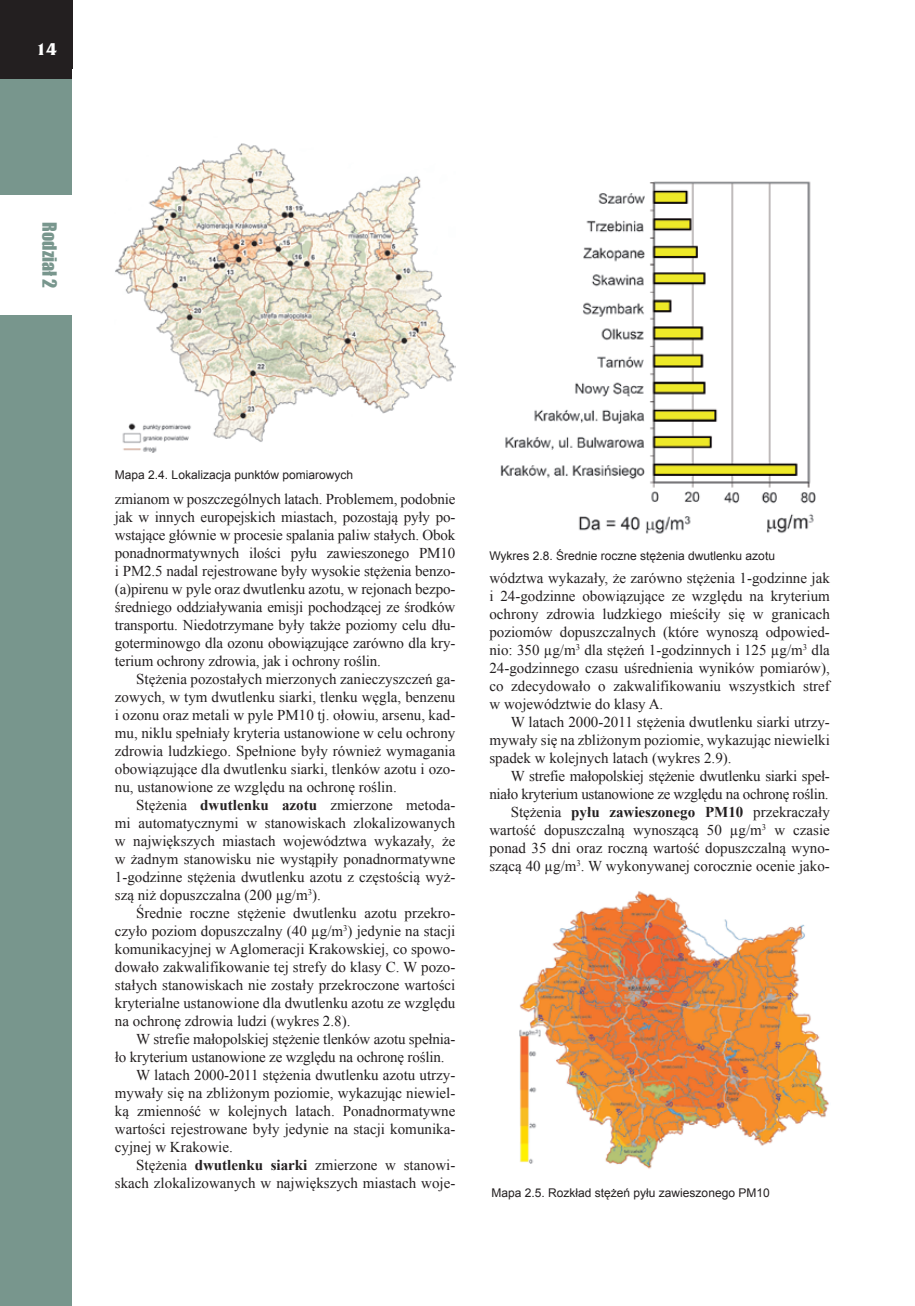
<style>
.page{position:relative;width:915px;height:1306px;background:#fff}
.page>*{position:absolute;margin:0;border:0;box-sizing:border-box;transform-origin:0 0}
.t1{font:18px "Impact";color:#78968d}
.t2{font:700 18px "France";color:#fff}
.t3{font:15px/18px "Times New Roman";color:#231f20;text-align:justify}
.t4{font:12px "Arial";color:#231f20}
.s1{font-weight:700}
</style>
<div class="page">
<div style="left:0;top:2px;width:72px;height:1303px;background:#78968d"></div>
<div style="left:0;top:0;width:72px;height:79px;background:#231f20"></div>
<div style="left:0;top:196px;width:77px;height:119px;background:#fff"></div>
<img style="left:500px;top:181px;width:316px;height:353px">
<img style="left:519px;top:891px;width:310px;height:278px">
<img style="left:115px;top:143px;width:340px;height:310px">
<p class="t2" style="left:36px;top:38px;width:22px">14</p>
<p class="t1" style="left:63px;top:222px;width:67px;rotate:90deg">Rodział 2</p>
<p class="t4" style="left:115px;top:467px;width:240px">Mapa 2.4. Lokalizacja punktów pomiarowych</p>
<p class="t3" style="left:115px;top:489px;width:342px">zmianom w poszczególnych latach. Problemem, podobnie jak w innych europejskich miastach, pozostają pyły po&shy;wstające głównie w procesie spalania paliw stałych. Obok ponadnormatywnych ilości pyłu zawieszonego PM10 i PM2.5 nadal rejestrowane były wysokie stężenia benzo-(a)pirenu w pyle oraz dwutlenku azotu, w rejonach bezpo&shy;średniego oddziaływania emisji pochodzącej ze środków transportu. Niedotrzymane były także poziomy celu dłu&shy;goterminowgo dla ozonu obowiązujące zarówno dla kry&shy;terium ochrony zdrowia, jak i ochrony roślin.</p>
<p class="t3" style="left:115px;top:669px;width:342px;text-indent:21px">Stężenia pozostałych mierzonych zanieczyszczeń ga&shy;zowych, w tym dwutlenku siarki, tlenku węgla, benzenu i ozonu oraz metali w pyle PM10 tj. ołowiu, arsenu, kad&shy;mu, niklu spełniały kryteria ustanowione w celu ochrony zdrowia ludzkiego. Spełnione były również wymagania obowiązujące dla dwutlenku siarki, tlenków azotu i ozo&shy;nu, ustanowione ze względu na ochronę roślin.</p>
<p class="t3" style="left:115px;top:795px;width:342px;text-indent:21px">Stężenia <span class="s1">dwutlenku azotu</span> zmierzone metoda&shy;mi automatycznymi w stanowiskach zlokalizowanych w największych miastach województwa wykazały, że w żadnym stanowisku nie wystąpiły ponadnormatywne 1-godzinne stężenia dwutlenku azotu z częstością wyż&shy;szą niż dopuszczalna (200 µg/m<sup>3</sup>).</p>
<p class="t3" style="left:115px;top:903px;width:342px;text-indent:21px">Średnie roczne stężenie dwutlenku azotu przekro&shy;czyło poziom dopuszczalny (40 µg/m<sup>3</sup>) jedynie na stacji komunikacyjnej w Aglomeracji Krakowskiej, co spowo&shy;dowało zakwalifikowanie tej strefy do klasy C. W pozo&shy;stałych stanowiskach nie zostały przekroczone wartości kryterialne ustanowione dla dwutlenku azotu ze względu na ochronę zdrowia ludzi (wykres 2.8).</p>
<p class="t3" style="left:136px;top:1029px;width:320px">W strefie małopolskiej stężenie tlenków azotu spełnia-</p>
<p class="t3" style="left:115px;top:1047px;width:331px">ło kryterium ustanowione ze względu na ochronę roślin.</p>
<p class="t3" style="left:136px;top:1065px;width:320px">W latach 2000-2011 stężenia dwutlenku azotu utrzy-</p>
<p class="t3" style="left:115px;top:1083px;width:342px">mywały się na zbliżonym poziomie, wykazując niewiel-</p>
<p class="t3" style="left:115px;top:1101px;width:342px">ką zmienność w kolejnych latach. Ponadnormatywne</p>
<p class="t3" style="left:115px;top:1119px;width:342px">wartości rejestrowane były jedynie na stacji komunika-</p>
<p class="t3" style="left:115px;top:1137px;width:119px">cyjnej w Krakowie.</p>
<p class="t3" style="left:136px;top:1155px;width:320px">Stężenia <span class="s1">dwutlenku siarki</span> zmierzone w stanowi-</p>
<p class="t3" style="left:115px;top:1173px;width:342px">skach zlokalizowanych w największych miastach woje-</p>
<p class="t4" style="left:489px;top:547px;width:287px">Wykres 2.8. Średnie roczne stężenia dwutlenku azotu</p>
<p class="t3" style="left:489px;top:568px;width:342px">wództwa wykazały, że zarówno stężenia 1-godzinne jak i 24-godzinne obowiązujące ze względu na kryterium ochrony zdrowia ludzkiego mieściły się w granicach poziomów dopuszczalnych (które wynoszą odpowied&shy;nio: 350 µg/m<sup>3</sup> dla stężeń 1-godzinnych i 125 µg/m<sup>3</sup> dla 24-godzinnego czasu uśrednienia wyników pomiarów), co zdecydowało o zakwalifikowaniu wszystkich stref w województwie do klasy A.</p>
<p class="t3" style="left:489px;top:712px;width:342px;text-indent:21px">W latach 2000-2011 stężenia dwutlenku siarki utrzy&shy;mywały się na zbliżonym poziomie, wykazując niewielki spadek w kolejnych latach (wykres 2.9).</p>
<p class="t3" style="left:489px;top:766px;width:342px;text-align:right">W strefie małopolskiej stężenie dwutlenku siarki speł&shy;niało kryterium ustanowione ze względu na ochronę roślin.<br>Stężenia <span class="s1">pyłu zawieszonego PM10</span> przekraczały wartość dopuszczalną wynoszącą 50 µg/m<sup>3</sup> w czasie ponad 35 dni oraz roczną wartość dopuszczalną wyno&shy;szącą 40 µg/m<sup>3</sup>. W wykonywanej corocznie ocenie jako-</p>
<p class="t4" style="left:491px;top:1184px;width:280px">Mapa 2.5. Rozkład stężeń pyłu zawieszonego PM10</p>
</div>
